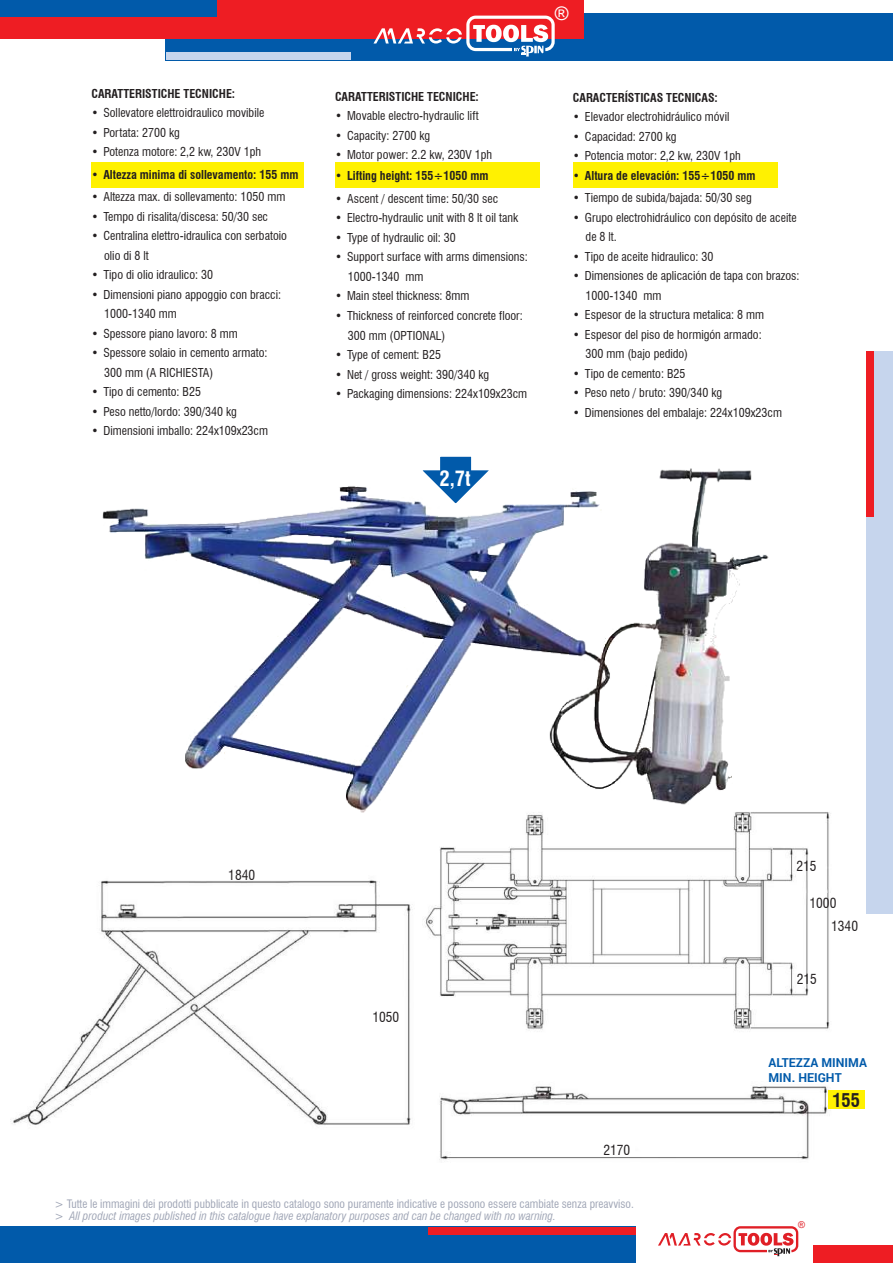
<style>
.page{position:relative;width:893px;height:1263px;background:#fff}
.page>*{position:absolute;margin:0;border:0;box-sizing:border-box;transform-origin:0 0}
.t1{font:700 condensed 20.55px "Swiss 721 BT";color:#fff}
.t2{font:18.75px "Arial";color:#fff}
.t3{font:700 condensed 18.45px "Swiss 721 BT";color:#231f20}
.t4{font:condensed 13.5px "Swiss 721 BT";color:#231f20}
.t5{font:700 12.3px/14.9px "Roboto";color:#015aaa}
.t6{font:condensed 12px/19.5px "Swiss 721 BT";color:#231f20}
.t7{font:700 condensed 12px "Swiss 721 BT";color:#231f20}
.t8{font:condensed 11.4px/12px "Swiss 721 BT";color:#a0a6b6}
.t9{font:9.3px "Arial";color:#e01f26}
.s1{font-style:italic}
</style>
<div class="page">
<div style="left:0;top:1227px;width:636px;height:36px;background:#015aaa"></div>
<div style="left:866px;top:351px;width:27px;height:562px;background:#c6d5ed"></div>
<div style="left:166px;top:13px;width:727px;height:47px;background:#015aaa"></div>
<div style="left:0;top:0;width:584px;height:39px;background:#ee1d23"></div>
<svg style="left:373px;top:16px;width:182px;height:41px"></svg>
<div style="left:0;top:0;width:217px;height:17px;background:#015aaa"></div>
<div style="left:428px;top:1227px;width:207px;height:7px;background:#ee1d23"></div>
<div style="left:866px;top:351px;width:8px;height:165px;background:#ee1d23"></div>
<div style="left:166px;top:53px;width:185px;height:7px;background:#c6d5ed"></div>
<div style="left:813px;top:1246px;width:80px;height:17px;background:#ee1d23"></div>
<svg style="left:658px;top:1226px;width:140px;height:30px"></svg>
<div style="left:91px;top:162px;width:213px;height:26px;background:#fff101"></div>
<div style="left:335px;top:162px;width:204px;height:26px;background:#fff101"></div>
<div style="left:573px;top:162px;width:204px;height:26px;background:#fff101"></div>
<img style="left:102px;top:456px;width:667px;height:357px">
<img style="left:12px;top:880px;width:400px;height:246px">
<img style="left:439px;top:1086px;width:390px;height:74px">
<img style="left:422px;top:807px;width:409px;height:223px">
<div style="left:828px;top:1090px;width:37px;height:19px;background:#fff101"></div>
<p class="t7" style="left:91px;top:86px;width:145px">CARATTERISTICHE TECNICHE:</p>
<p class="t6" style="left:91px;top:103px;width:174px">• Sollevatore elettroidraulico movibile</p>
<p class="t6" style="left:91px;top:123px;width:90px">• Portata: 2700 kg</p>
<p class="t6" style="left:91px;top:142px;width:171px">• Potenza motore: 2,2 kw, 230V 1ph</p>
<p class="t7" style="left:91px;top:167px;width:209px">• Altezza minima di sollevamento: 155 mm</p>
<p class="t6" style="left:91px;top:187px;width:195px">• Altezza max. di sollevamento: 1050 mm</p>
<p class="t6" style="left:91px;top:207px;width:178px">• Tempo di risalita/discesa: 50/30 sec</p>
<p class="t6" style="left:104px;top:226px;width:184px;text-indent:-13px">• Centralina elettro-idraulica con serbatoio olio di 8 lt</p>
<p class="t6" style="left:91px;top:265px;width:123px">• Tipo di olio idraulico: 30</p>
<p class="t6" style="left:104px;top:285px;width:179px;text-indent:-13px">• Dimensioni piano appoggio con bracci:<br>1000-1340 mm</p>
<p class="t6" style="left:91px;top:324px;width:148px">• Spessore piano lavoro: 8 mm</p>
<p class="t6" style="left:104px;top:343px;width:165px;text-indent:-13px">• Spessore solaio in cemento armato:<br>300 mm (A RICHIESTA)</p>
<p class="t6" style="left:91px;top:382px;width:111px">• Tipo di cemento: B25</p>
<p class="t6" style="left:91px;top:402px;width:147px">• Peso netto/lordo: 390/340 kg</p>
<p class="t6" style="left:91px;top:421px;width:178px">• Dimensioni imballo: 224x109x23cm</p>
<h2 class="t2" style="left:555px;top:0;width:15px">®</h2>
<p class="t7" style="left:335px;top:89px;width:145px">CARATTERISTICHE TECNICHE:</p>
<p class="t6" style="left:335px;top:106px;width:145px">• Movable electro-hydraulic lift</p>
<p class="t6" style="left:335px;top:126px;width:97px">• Capacity: 2700 kg</p>
<p class="t6" style="left:335px;top:145px;width:159px">• Motor power: 2.2 kw, 230V 1ph</p>
<p class="t7" style="left:335px;top:169px;width:155px">• Lifting height: 155÷1050 mm</p>
<p class="t6" style="left:335px;top:189px;width:165px">• Ascent / descent time: 50/30 sec</p>
<p class="t6" style="left:335px;top:208px;width:185px">• Electro-hydraulic unit with 8 lt oil tank</p>
<p class="t6" style="left:335px;top:228px;width:122px">• Type of hydraulic oil: 30</p>
<p class="t6" style="left:348px;top:247px;width:181px;text-indent:-13px">• Support surface with arms dimensions:<br>1000-1340 mm</p>
<p class="t6" style="left:335px;top:286px;width:136px">• Main steel thickness: 8mm</p>
<p class="t6" style="left:348px;top:306px;width:177px;text-indent:-13px">• Thickness of reinforced concrete floor:<br>300 mm (OPTIONAL)</p>
<p class="t6" style="left:335px;top:345px;width:107px">• Type of cement: B25</p>
<p class="t6" style="left:335px;top:364px;width:156px">• Net / gross weight: 390/340 kg</p>
<p class="t6" style="left:335px;top:384px;width:194px">• Packaging dimensions: 224x109x23cm</p>
<h1 class="t1" style="left:440px;top:467px;width:33px">2,7t</h1>
<p class="t7" style="left:573px;top:90px;width:147px">CARACTERÍSTICAS TECNICAS:</p>
<p class="t6" style="left:573px;top:107px;width:158px">• Elevador electrohidráulico móvil</p>
<p class="t6" style="left:573px;top:127px;width:105px">• Capacidad: 2700 kg</p>
<p class="t6" style="left:573px;top:146px;width:169px">• Potencia motor: 2,2 kw, 230V 1ph</p>
<p class="t7" style="left:573px;top:168px;width:184px">• Altura de elevación: 155÷1050 mm</p>
<p class="t6" style="left:573px;top:188px;width:180px">• Tiempo de subida/bajada: 50/30 seg</p>
<p class="t6" style="left:586px;top:208px;width:213px;text-indent:-13px">• Grupo electrohidráulico con depósito de aceite de 8 lt.</p>
<p class="t6" style="left:573px;top:247px;width:142px">• Tipo de aceite hidraulico: 30</p>
<p class="t6" style="left:586px;top:266px;width:215px;text-indent:-13px">• Dimensiones de aplicación de tapa con brazos:<br>1000-1340 mm</p>
<p class="t6" style="left:573px;top:305px;width:193px">• Espesor de la structura metalica: 8 mm</p>
<p class="t6" style="left:586px;top:325px;width:178px;text-indent:-13px">• Espesor del piso de hormigón armado:<br>300 mm (bajo pedido)</p>
<p class="t6" style="left:573px;top:364px;width:114px">• Tipo de cemento: B25</p>
<p class="t6" style="left:573px;top:383px;width:151px">• Peso neto / bruto: 390/340 kg</p>
<p class="t6" style="left:573px;top:403px;width:211px">• Dimensiones del embalaje: 224x109x23cm</p>
<p class="t4" style="left:228px;top:867px;width:28px">1840</p>
<p class="t4" style="left:372px;top:1009px;width:28px">1050</p>
<p class="t4" style="left:603px;top:1142px;width:28px">2170</p>
<p class="t4" style="left:796px;top:858px;width:22px">215</p>
<p class="t4" style="left:809px;top:895px;width:28px">1000</p>
<p class="t4" style="left:831px;top:918px;width:28px">1340</p>
<p class="t4" style="left:797px;top:971px;width:22px">215</p>
<p class="t5" style="left:768px;top:1055px;width:100px">ALTEZZA MINIMA<br>MIN. HEIGHT</p>
<h3 class="t3" style="left:832px;top:1089px;width:29px">155</h3>
<p class="t8" style="left:54px;top:1198px;width:581px">&gt; Tutte le immagini dei prodotti pubblicate in questo catalogo sono puramente indicative e possono essere cambiate senza preavviso. &gt; <span class="s1">All product images published in this catalogue have explanatory purposes and can be changed with no warning.</span></p>
<p class="t9" style="left:798px;top:1218px;width:8px">®</p>
</div>
